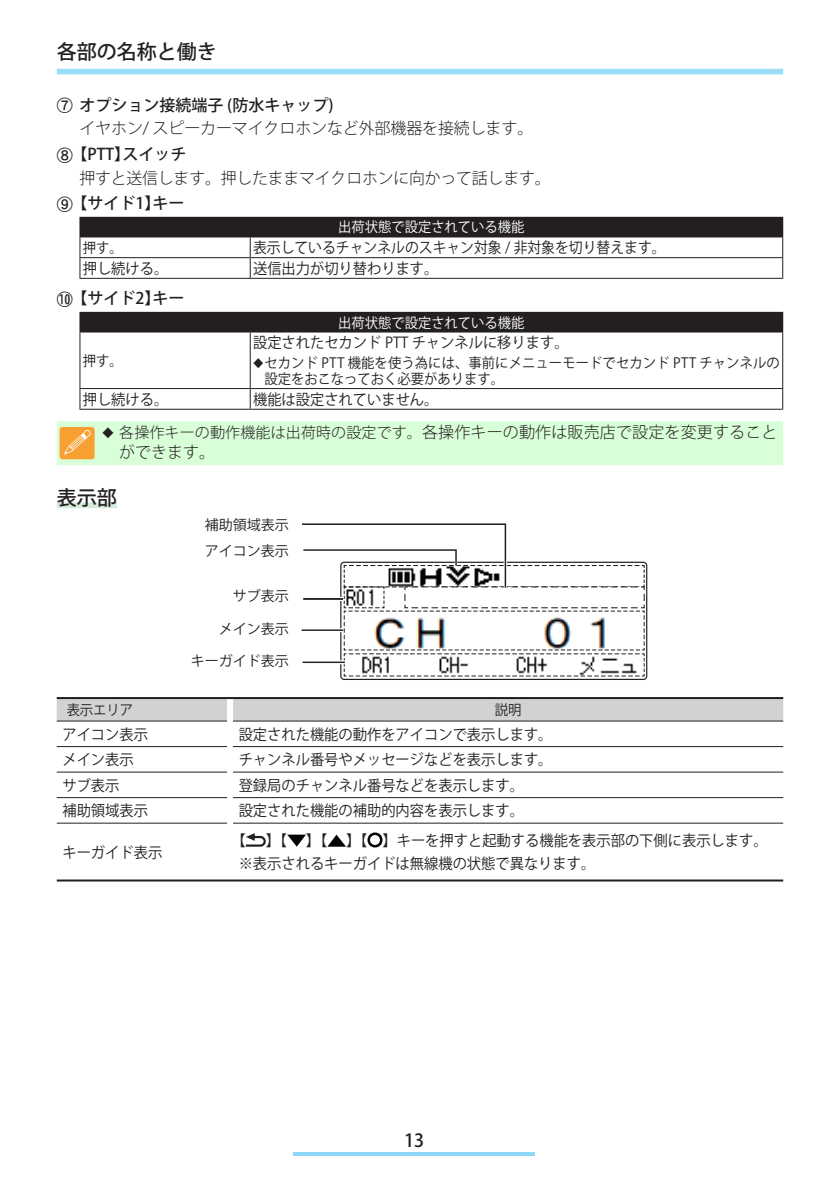
<style>
.page{position:relative;width:840px;height:1191px;background:#fff}
.page>*{position:absolute;margin:0;border:0;box-sizing:border-box;transform-origin:0 0}
.t1{font:500 20px "Koz Go Pro";color:#231f20}
.t2{font:500 18px "Koz Go Pro";color:#231f20}
.t3{font:300 16px/23.6px "Koz Go Pro";letter-spacing:-.01em;color:#231f20}
.t4{font:300 16px/20px "Koz Go Pro";letter-spacing:.01em;color:#231f20}
.t5{font:500 16px "Koz Go Pro";color:#231f20}
.t6{font:15px/23.4px "Koz Go Pro";color:#231f20;scale:.95 1}
.t7{font:15px "Koz Go Pro";color:#231f20;scale:.92 1}
.t8{font:14px/16px "Koz Go Pro";color:#231f20;scale:.95 1}
.t9{font:14px "Koz Go Pro";color:#fff;scale:.95 1}
.t10{font:14px "Koz Go Pro";color:#231f20}
.s1{font-family:"ABE Maru 1";font-weight:400}
.s2{font-weight:500}
.s3{font-size:15px}
</style>
<div class="page">
<div style="left:57px;top:69px;width:725px;height:5px;background:#9adef8"></div>
<svg style="left:293px;top:1152px;width:241px;height:3px"></svg>
<div style="left:57px;top:502px;width:60px;height:6px;background:#d5ebdb"></div>
<div style="left:80px;top:217px;width:702px;height:20px;background:#231f20"></div>
<hr style="left:79px;top:257px;width:171px;height:1px;background:#231f20">
<hr style="left:250px;top:257px;width:532px;height:1px;background:#231f20">
<svg style="left:249px;top:237px;width:1px;height:41px"></svg>
<hr style="left:79px;top:278px;width:171px;height:1px;background:#231f20">
<hr style="left:250px;top:278px;width:532px;height:1px;background:#231f20">
<hr style="left:79px;top:217px;width:171px;height:1px;background:#231f20">
<svg style="left:79px;top:218px;width:1px;height:60px"></svg>
<hr style="left:79px;top:236px;width:171px;height:1px;background:#231f20">
<div style="left:80px;top:312px;width:702px;height:20px;background:#231f20"></div>
<hr style="left:781px;top:332px;width:1px;height:56px;background:#231f20">
<hr style="left:79px;top:312px;width:171px;height:1px;background:#231f20">
<svg style="left:79px;top:313px;width:1px;height:18px"></svg>
<hr style="left:79px;top:331px;width:171px;height:1px;background:#231f20">
<svg style="left:79px;top:389px;width:1px;height:20px"></svg>
<svg style="left:249px;top:389px;width:1px;height:20px"></svg>
<hr style="left:79px;top:409px;width:171px;height:1px;background:#231f20">
<hr style="left:250px;top:409px;width:532px;height:1px;background:#231f20">
<hr style="left:79px;top:332px;width:1px;height:56px;background:#231f20">
<hr style="left:249px;top:332px;width:1px;height:56px;background:#231f20">
<hr style="left:79px;top:388px;width:171px;height:1px;background:#231f20">
<hr style="left:250px;top:388px;width:532px;height:1px;background:#231f20">
<div style="left:57px;top:421px;width:725px;height:44px;background:#d9ffd9"></div>
<div style="left:340px;top:561px;width:307px;height:119px;border:1px solid #231f20;border-radius:3px"></div>
<svg style="left:302px;top:523px;width:343px;height:154px"></svg>
<svg style="left:303px;top:597px;width:40px;height:4px"></svg>
<hr style="left:303px;top:598px;width:40px;height:1px;background:#231f20">
<hr style="left:301px;top:628px;width:42px;height:4px;background:#fff">
<hr style="left:301px;top:629px;width:42px;height:2px;background:#231f20">
<hr style="left:302px;top:660px;width:42px;height:4px;background:#f5f5f5">
<hr style="left:302px;top:661px;width:42px;height:2px;background:#231f20">
<svg style="left:57px;top:697px;width:725px;height:184px"></svg>
<h1 class="t1" style="left:57px;top:39px;width:161px">各部の名称と働き</h1>
<p class="t3" style="left:79px;top:93px;width:455px;text-indent:-23px"><span class="s1">g</span> <span class="s2">オプション接続端子 (防水キャップ)<br></span>イヤホン/ スピーカーマイクロホンなど外部機器を接続します。</p>
<p class="t3" style="left:79px;top:142px;width:472px;text-indent:-23px"><span class="s1">h</span><span class="s2">【PTT】スイッチ<br></span>押すと送信します。押したままマイクロホンに向かって話します。</p>
<p class="t5" style="left:57px;top:193px;width:129px"><span class="s1">i</span>【サイド1】キー</p>
<p class="t9" style="left:338px;top:218px;width:198px">出荷状態で設定されている機能</p>
<p class="t8" style="left:83px;top:240px;width:44px">押す。</p>
<p class="t7" style="left:253px;top:238px;width:449px">表示しているチャンネルのスキャン対象 / 非対象を切り替えます。</p>
<p class="t6" style="left:83px;top:257px;width:91px">押し続ける。</p>
<p class="t6" style="left:253px;top:257px;width:196px">送信出力が切り替わります。</p>
<p class="t5" style="left:57px;top:288px;width:129px"><span class="s1">j</span>【サイド2】キー</p>
<p class="t9" style="left:338px;top:313px;width:198px">出荷状態で設定されている機能</p>
<p class="t8" style="left:83px;top:353px;width:43px">押す。</p>
<p class="t6" style="left:253px;top:331px;width:333px">設定されたセカンド PTT チャンネルに移ります。</p>
<p class="t8" style="left:264px;top:355px;width:543px;text-indent:-11px">◆セカンド PTT 機能を使う為には、事前にメニューモードでセカンド PTT チャンネルの設定をおこなっておく必要があります。</p>
<p class="t6" style="left:83px;top:388px;width:91px">押し続ける。</p>
<p class="t6" style="left:253px;top:388px;width:196px">機能は設定されていません。</p>
<p class="t4" style="left:119px;top:422px;width:659px;text-indent:-17px">◆ <span class="s3">各操作キーの動作機能は出荷時の設定です。</span>各操作キーの動作は販売店で設定を変更することができます。</p>
<h1 class="t1" style="left:57px;top:485px;width:61px">表示部</h1>
<p class="t10" style="left:205px;top:516px;width:85px">補助領域表示</p>
<p class="t10" style="left:205px;top:542px;width:86px">アイコン表示</p>
<p class="t10" style="left:233px;top:587px;width:57px">サブ表示</p>
<p class="t10" style="left:219px;top:619px;width:71px">メイン表示</p>
<p class="t10" style="left:191px;top:652px;width:99px">キーガイド表示</p>
<p class="t8" style="left:67px;top:702px;width:71px">表示エリア</p>
<p class="t8" style="left:494px;top:702px;width:30px">説明</p>
<p class="t6" style="left:62px;top:722px;width:91px">アイコン表示</p>
<p class="t6" style="left:238px;top:722px;width:331px">設定された機能の動作をアイコンで表示します。</p>
<p class="t6" style="left:62px;top:748px;width:76px">メイン表示</p>
<p class="t6" style="left:238px;top:748px;width:331px">チャンネル番号やメッセージなどを表示します。</p>
<p class="t6" style="left:62px;top:773px;width:61px">サブ表示</p>
<p class="t6" style="left:238px;top:773px;width:301px">登録局のチャンネル番号などを表示します。</p>
<p class="t6" style="left:62px;top:799px;width:91px">補助領域表示</p>
<p class="t6" style="left:238px;top:799px;width:301px">設定された機能の補助的内容を表示します。</p>
<p class="t6" style="left:62px;top:840px;width:106px">キーガイド表示</p>
<p class="t6" style="left:238px;top:829px;width:558px;text-indent:27px">】【 】【 】【 】キーを押すと起動する機能を表示部の下側に表示します。※表示されるキーガイドは無線機の状態で異なります。</p>
<p class="t6" style="left:231px;top:829px;width:16px">【</p>
<p class="t2" style="left:404px;top:1129px;width:22px">13</p>
</div>
